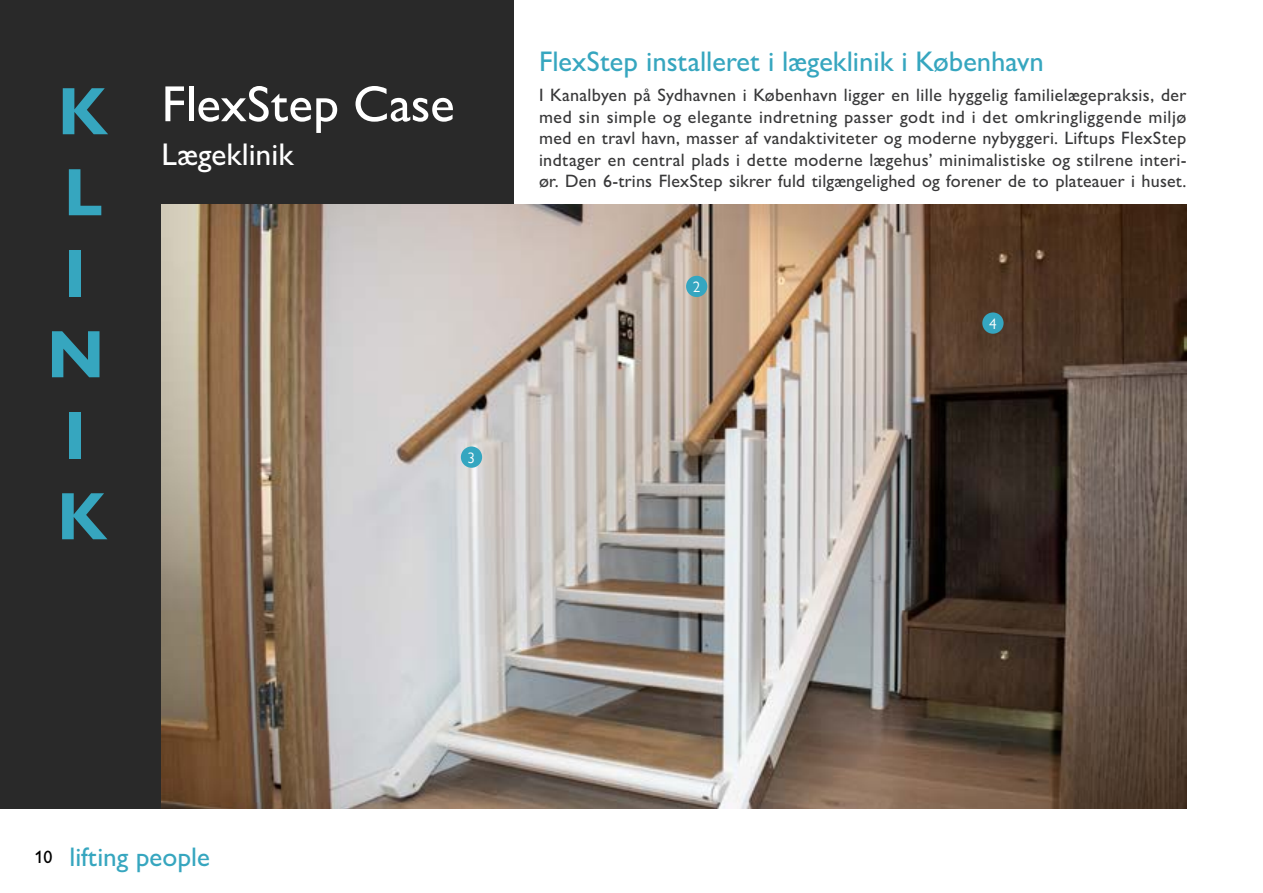
<style>
.page{position:relative;width:1263px;height:893px;background:#fff}
.page>*{position:absolute;margin:0;border:0;box-sizing:border-box;transform-origin:0 0}
.t1{font:700 67.5px/81px "Gill Sans Nova";color:#36a6bf}
.t2{font:500 51px "Gill Sans Nova";color:#fff}
.t3{font:500 31.5px "Gill Sans Nova";color:#fff}
.t4{font:500 28.5px "Gill Sans Nova";color:#36a6bf}
.t5{font:500 27px "Gill Sans Nova";color:#36a6bf}
.t6{font:500 18px/21.6px "Gill Sans Nova";letter-spacing:.01em;color:#383839;text-align:justify}
.t7{font:15px "Gill Sans Nova";color:#fff}
.s1{font-size:18px;color:#000}
</style>
<div class="page">
<div style="left:147px;top:0;width:366px;height:213px;background:#292929"></div>
<div style="left:0;top:0;width:162px;height:808px;background:#292929"></div>
<img style="left:162px;top:204px;width:1024px;height:604px">
<div style="left:686px;top:276px;width:21px;height:21px;background:#35a6c0;border-radius:50%"></div>
<div style="left:461px;top:446px;width:21px;height:22px;background:#35a6c0;border-radius:50%"></div>
<div style="left:982px;top:312px;width:21px;height:22px;background:#35a6c0;border-radius:50%"></div>
<h1 class="t1" style="left:47px;top:71px;width:62px">K<br>L<br>I<br>N<br>I<br>K</h1>
<h2 class="t2" style="left:162px;top:73px;width:295px">FlexStep Case</h2>
<h3 class="t3" style="left:162px;top:135px;width:133px">Lægeklinik</h3>
<p class="t7" style="left:468px;top:448px;width:9px">3</p>
<h3 class="t4" style="left:539px;top:44px;width:506px">FlexStep installeret i lægeklinik i København</h3>
<p class="t6" style="left:539px;top:84px;width:649px">I Kanalbyen på Sydhavnen i København ligger en lille hyggelig familielægepraksis, der med sin simple og elegante indretning passer godt ind i det omkringliggende miljø med en travl havn, masser af vandaktiviteter og moderne nybyggeri. Liftups FlexStep indtager en central plads i dette moderne lægehus’ minimalistiske og stilrene interi&shy;ør. Den 6-trins FlexStep sikrer fuld tilgængelighed og forener de to plateauer i huset.</p>
<p class="t7" style="left:693px;top:278px;width:9px">2</p>
<p class="t7" style="left:989px;top:314px;width:9px">4</p>
<h3 class="t5" style="left:34px;top:840px;width:177px"><span class="s1">10</span> lifting people</h3>
</div>
